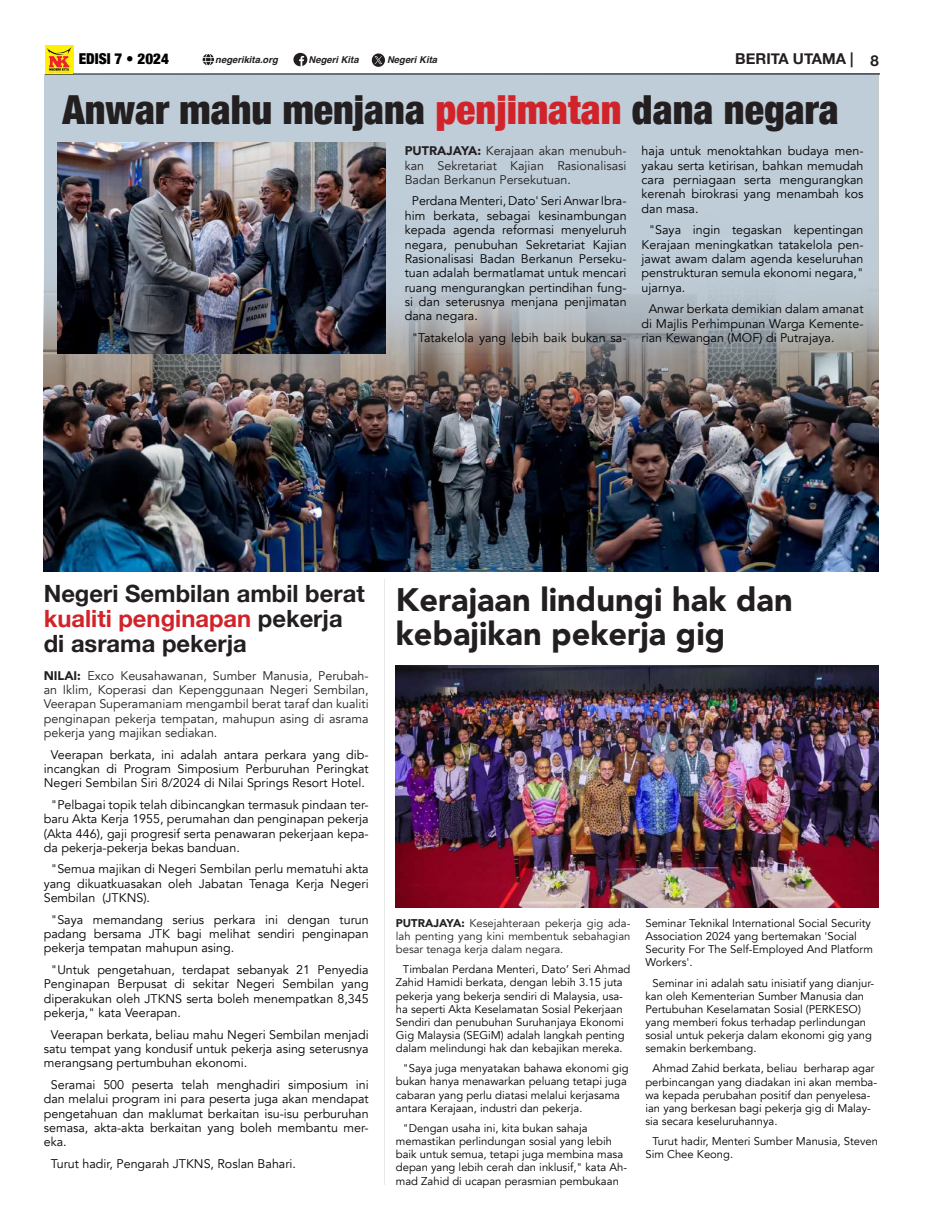
<style>
.page{position:relative;width:925px;height:1230px;background:#fff}
.page>*{position:absolute;margin:0;border:0;box-sizing:border-box;transform-origin:0 0}
.t1{font:900 condensed 40px "Helvetica Neue";color:#231f20}
.t2{font:900 32.5px/33.8px "Avenir";color:#231f20}
.t3{font:700 23.75px/25px "Helvetica Neue";color:#231f20}
.t4{font:700 15px "Helvetica Neue";color:#231f20}
.t5{font:900 condensed 15px "Helvetica Neue";color:#000}
.t6{font:12.5px/14.4px "Avenir";color:#000;text-align:justify}
.t7{font:12.5px/14.4px "Avenir";color:#231f20;text-align:justify}
.t8{font:11.25px/13.1px "Avenir";color:#000}
.t9{font:11.25px/13.1px "Avenir";color:#231f20;text-align:justify}
.t10{font:italic 700 9.5px "Helvetica";color:#231f20}
.s1{color:#d1232a}
.s2{font-weight:900}
</style>
<div class="page">
<hr style="left:45px;top:73px;width:835px;height:2px;background:#231f20">
<svg style="left:293px;top:53px;width:14px;height:13px"></svg>
<svg style="left:372px;top:53px;width:13px;height:14px"></svg>
<svg style="left:203px;top:54px;width:11px;height:11px"></svg>
<img style="left:45px;top:45px;width:28px;height:28px">
<div style="left:44px;top:73px;width:835px;height:499px;background:#bfcdd8"></div>
<img style="left:44px;top:92px;width:835px;height:480px">
<img style="left:58px;top:143px;width:328px;height:210px">
<img style="left:396px;top:666px;width:483px;height:241px">
<p class="t5" style="left:79px;top:47px;width:92px">EDISI 7 • 2024</p>
<p class="t10" style="left:215px;top:54px;width:64px">negerikita.org</p>
<p class="t10" style="left:309px;top:54px;width:51px">Negeri Kita</p>
<p class="t10" style="left:387px;top:54px;width:51px">Negeri Kita</p>
<p class="t4" style="left:735px;top:47px;width:120px">BERITA UTAMA |</p>
<h1 class="t1" style="left:62px;top:77px;width:778px">Anwar mahu menjana <span class="s1">penjimatan</span> dana negara</h1>
<p class="t4" style="left:870px;top:49px;width:10px">8</p>
<p class="t7" style="left:405px;top:144px;width:223px"><span class="s2">PUTRAJAYA:</span> Kerajaan akan menubuh&shy;kan Sekretariat Kajian Rasionalisasi Badan Berkanun Persekutuan.</p>
<p class="t6" style="left:405px;top:194px;width:223px;text-indent:7px">Perdana Menteri, Dato' Seri Anwar Ibra&shy;him berkata, sebagai kesinambungan kepada agenda reformasi menyeluruh negara, penubuhan Sekretariat Kajian Rasionalisasi Badan Berkanun Perseku&shy;tuan adalah bermatlamat untuk mencari ruang mengurangkan pertindihan fung&shy;si dan seterusnya menjana penjimatan dana negara.</p>
<p class="t6" style="left:412px;top:331px;width:216px">"Tatakelola yang lebih baik bukan sa-</p>
<p class="t6" style="left:641px;top:144px;width:223px">haja untuk menoktahkan budaya men&shy;yakau serta ketirisan, bahkan memudah cara perniagaan serta mengurangkan kerenah birokrasi yang menambah kos dan masa.</p>
<p class="t6" style="left:641px;top:223px;width:223px;text-indent:7px">"Saya ingin tegaskan kepentingan Kerajaan meningkatkan tatakelola pen&shy;jawat awam dalam agenda keseluruhan penstrukturan semula ekonomi negara," ujarnya.</p>
<p class="t6" style="left:641px;top:302px;width:223px;text-indent:7px">Anwar berkata demikian dalam amanat di Majlis Perhimpunan Warga Kemente&shy;rian Kewangan (MOF) di Putrajaya.</p>
<h3 class="t3" style="left:44px;top:581px;width:322px">Negeri Sembilan ambil berat <span class="s1">kualiti penginapan</span> pekerja di asrama pekerja</h3>
<p class="t7" style="left:44px;top:668px;width:326px"><span class="s2">NILAI:</span> Exco Keusahawanan, Sumber Manusia, Perubah&shy;an Iklim, Koperasi dan Kepenggunaan Negeri Sembilan, Veerapan Superamaniam mengambil berat taraf dan kualiti penginapan pekerja tempatan, mahupun asing di asrama pekerja yang majikan sediakan.</p>
<p class="t6" style="left:44px;top:747px;width:326px;text-align:center">Veerapan berkata, ini adalah antara perkara yang dib&shy;incangkan di Program Simposium Perburuhan Peringkat<br>Negeri Sembilan Siri 8/2024 di Nilai Springs Resort Hotel.</p>
<p class="t6" style="left:44px;top:797px;width:326px;text-indent:7px">"Pelbagai topik telah dibincangkan termasuk pindaan ter&shy;baru Akta Kerja 1955, perumahan dan penginapan pekerja (Akta 446), gaji progresif serta penawaran pekerjaan kepa&shy;da pekerja-pekerja bekas banduan.</p>
<p class="t6" style="left:44px;top:862px;width:326px;text-indent:7px">"Semua majikan di Negeri Sembilan perlu mematuhi akta yang dikuatkuasakan oleh Jabatan Tenaga Kerja Negeri Sembilan (JTKNS).</p>
<p class="t6" style="left:44px;top:912px;width:326px;text-indent:7px">"Saya memandang serius perkara ini dengan turun padang bersama JTK bagi melihat sendiri penginapan pekerja tempatan mahupun asing.</p>
<p class="t6" style="left:44px;top:962px;width:326px;text-indent:7px">"Untuk pengetahuan, terdapat sebanyak 21 Penyedia Penginapan Berpusat di sekitar Negeri Sembilan yang diperakukan oleh JTKNS serta boleh menempatkan 8,345 pekerja," kata Veerapan.</p>
<p class="t6" style="left:44px;top:1027px;width:326px;text-indent:7px">Veerapan berkata, beliau mahu Negeri Sembilan menjadi satu tempat yang kondusif untuk pekerja asing seterusnya merangsang pertumbuhan ekonomi.</p>
<p class="t6" style="left:44px;top:1077px;width:326px;text-indent:7px">Seramai 500 peserta telah menghadiri simposium ini dan melalui program ini para peserta juga akan mendapat pengetahuan dan maklumat berkaitan isu-isu perburuhan semasa, akta-akta berkaitan yang boleh membantu mer&shy;eka.</p>
<p class="t6" style="left:51px;top:1156px;width:247px">Turut hadir, Pengarah JTKNS, Roslan Bahari.</p>
<h2 class="t2" style="left:396px;top:582px;width:398px">Kerajaan lindungi hak dan kebajikan pekerja gig</h2>
<p class="t9" style="left:396px;top:916px;width:236px"><span class="s2">PUTRAJAYA:</span> Kesejahteraan pekerja gig ada&shy;lah penting yang kini membentuk sebahagian besar tenaga kerja dalam negara.</p>
<p class="t8" style="left:396px;top:963px;width:236px;text-indent:7px">Timbalan Perdana Menteri, Dato’ Seri Ahmad Zahid Hamidi berkata, dengan lebih 3.15 juta pekerja yang bekerja sendiri di Malaysia, usa&shy;ha seperti Akta Keselamatan Sosial Pekerjaan Sendiri dan penubuhan Suruhanjaya Ekonomi Gig Malaysia (SEGiM) adalah langkah penting dalam melindungi hak dan kebajikan mereka.</p>
<p class="t8" style="left:396px;top:1062px;width:234px;text-indent:7px">"Saya juga menyatakan bahawa ekonomi gig bukan hanya menawarkan peluang tetapi juga cabaran yang perlu diatasi melalui kerjasama antara Kerajaan, industri dan pekerja.</p>
<p class="t8" style="left:396px;top:1121px;width:233px;text-indent:7px">"Dengan usaha ini, kita bukan sahaja memastikan perlindungan sosial yang lebih baik untuk semua, tetapi juga membina masa depan yang lebih cerah dan inklusif," kata Ah&shy;mad Zahid di ucapan perasmian pembukaan</p>
<p class="t8" style="left:645px;top:916px;width:229px">Seminar Teknikal International Social Security Association 2024 yang bertemakan 'Social Security For The Self-Employed And Platform Workers'.</p>
<p class="t8" style="left:645px;top:976px;width:230px;text-indent:7px">Seminar ini adalah satu inisiatif yang dianjur&shy;kan oleh Kementerian Sumber Manusia dan Pertubuhan Keselamatan Sosial (PERKESO) yang memberi fokus terhadap perlindungan sosial untuk pekerja dalam ekonomi gig yang semakin berkembang.</p>
<p class="t8" style="left:645px;top:1062px;width:233px;text-indent:7px">Ahmad Zahid berkata, beliau berharap agar perbincangan yang diadakan ini akan memba&shy;wa kepada perubahan positif dan penyelesa&shy;ian yang berkesan bagi pekerja gig di Malay&shy;sia secara keseluruhannya.</p>
<p class="t8" style="left:645px;top:1135px;width:234px;text-indent:7px">Turut hadir, Menteri Sumber Manusia, Steven<br>Sim Chee Keong.</p>
</div>
